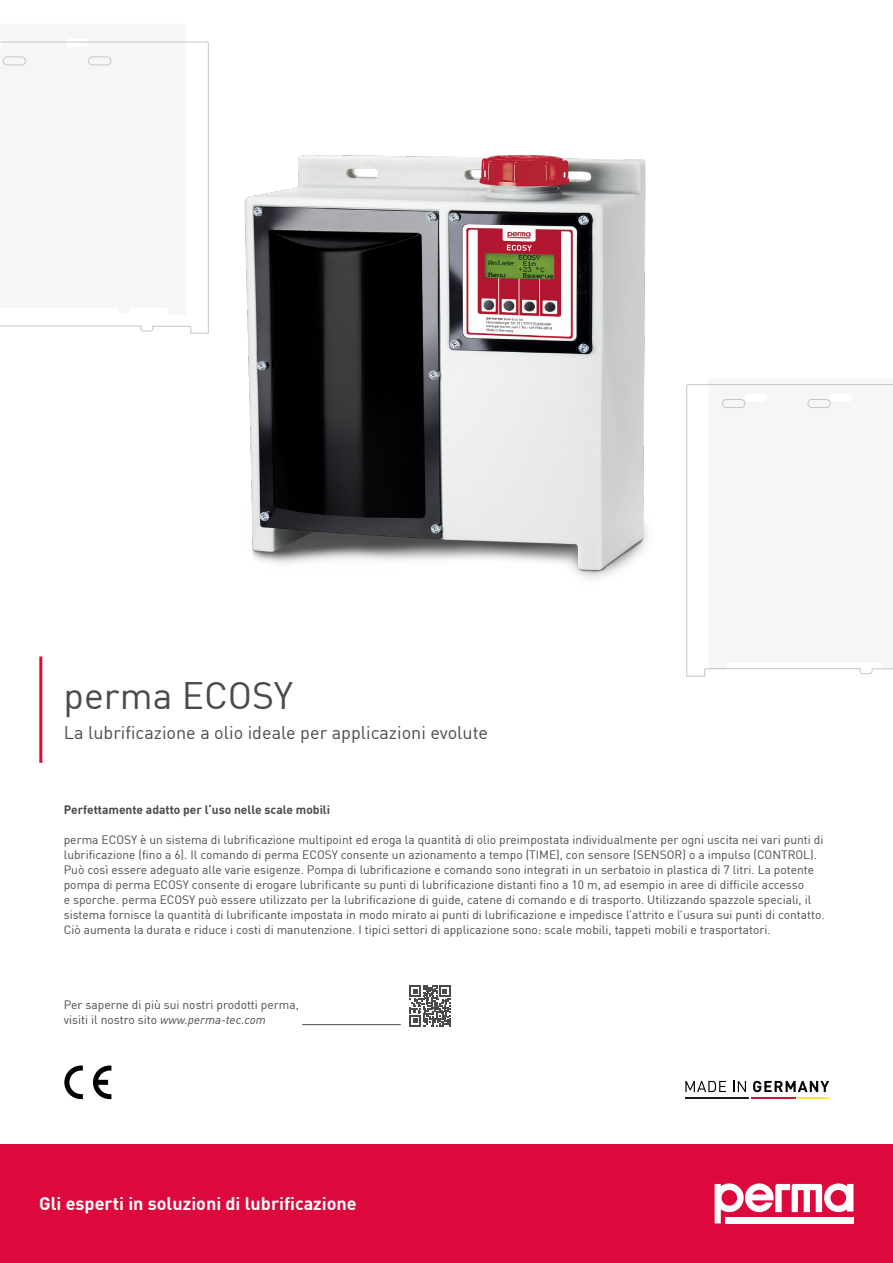
<style>
.page{position:relative;width:893px;height:1263px;background:#fff}
.page>*{position:absolute;margin:0;border:0;box-sizing:border-box;transform-origin:0 0}
.t1{font:37.5px "DIN Pro";color:#4a4a49}
.t2{font:18px "DIN Pro";color:#4a4a49}
.t3{font:700 18px "DIN Pro";color:#fff}
.t4{font:12px/15px "DIN Pro";color:#4a4a49}
.t5{font:700 12px "DIN Pro";color:#4a4a49}
.s1{font-style:italic}
</style>
<div class="page">
<div style="left:0;top:1144px;width:893px;height:119px;background:#dd083b"></div>
<svg style="left:715px;top:1183px;width:138px;height:40px"></svg>
<svg style="left:685px;top:1081px;width:41px;height:11px"></svg>
<svg style="left:733px;top:1081px;width:13px;height:11px"></svg>
<svg style="left:753px;top:1081px;width:76px;height:11px"></svg>
<hr style="left:685px;top:1097px;width:64px;height:2px;background:#1d1d1c">
<hr style="left:798px;top:1097px;width:31px;height:2px;background:#f9ea32">
<hr style="left:751px;top:1097px;width:45px;height:2px;background:#cc1236">
<svg style="left:0;top:42px;width:209px;height:292px"></svg>
<svg style="left:686px;top:384px;width:207px;height:293px"></svg>
<img style="left:244px;top:155px;width:404px;height:424px">
<svg style="left:64px;top:1065px;width:19px;height:34px"></svg>
<svg style="left:93px;top:1065px;width:18px;height:34px"></svg>
<hr style="left:39px;top:656px;width:3px;height:107px;background:#dd083b">
<hr style="left:302px;top:1024px;width:99px;height:1px;background:#4a4a49">
<svg style="left:410px;top:985px;width:41px;height:41px"></svg>
<h1 class="t1" style="left:64px;top:666px;width:231px">perma ECOSY</h1>
<h2 class="t2" style="left:64px;top:719px;width:426px">La lubrificazione a olio ideale per applicazioni evolute</h2>
<p class="t5" style="left:64px;top:800px;width:268px">Perfettamente adatto per l‘uso nelle scale mobili</p>
<p class="t4" style="left:64px;top:831px;width:762px">perma ECOSY è un sistema di lubrificazione multipoint ed eroga la quantità di olio preimpostata individualmente per ogni uscita nei vari punti di lubrificazione (fino a 6). Il comando di perma ECOSY consente un azionamento a tempo (TIME), con sensore (SENSOR) o a impulso (CONTROL).<br>Può così essere adeguato alle varie esigenze. Pompa di lubrificazione e comando sono integrati in un serbatoio in plastica di 7 litri. La potente pompa di perma ECOSY consente di erogare lubrificante su punti di lubrificazione distanti fino a 10 m, ad esempio in aree di difficile accesso<br>e sporche. perma ECOSY può essere utilizzato per la lubrificazione di guide, catene di comando e di trasporto. Utilizzando spazzole speciali, il sistema fornisce la quantità di lubrificante impostata in modo mirato ai punti di lubrificazione e impedisce l’attrito e l’usura sui punti di contatto.<br>Ciò aumenta la durata e riduce i costi di manutenzione. I tipici settori di applicazione sono: scale mobili, tappeti mobili e trasportatori.</p>
<p class="t4" style="left:64px;top:996px;width:237px">Per saperne di più sui nostri prodotti perma, visiti il nostro sito <span class="s1">www.perma-tec.com</span></p>
<h2 class="t3" style="left:39px;top:1190px;width:319px">Gli esperti in soluzioni di lubrificazione</h2>
</div>
